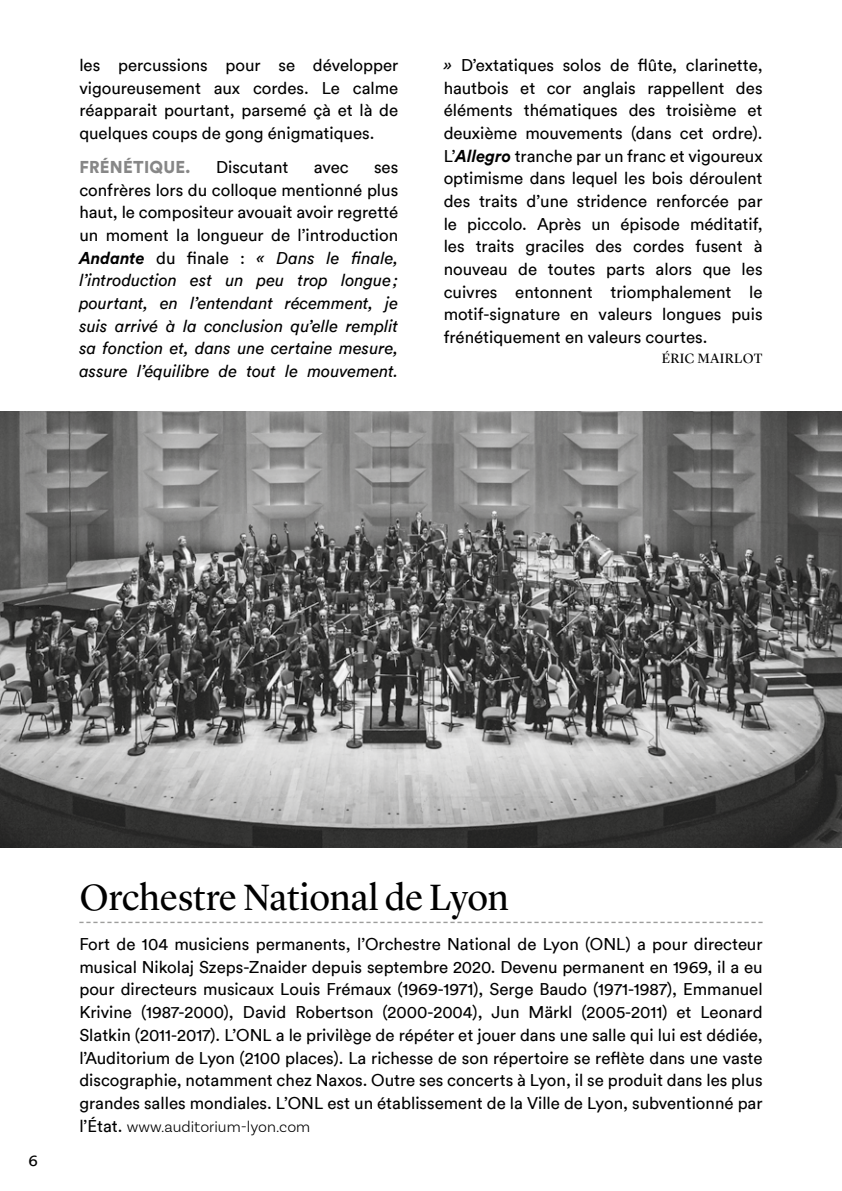
<style>
.page{position:relative;width:842px;height:1191px;background:#fff}
.page>*{position:absolute;margin:0;border:0;box-sizing:border-box;transform-origin:0 0}
.t1{font:38px "Lyon Display";letter-spacing:-.005em;color:#000}
.t2{font:17px/22.6px "Circular";color:#000;text-align:justify}
.t3{font:italic 17px/22.6px "Circular";color:#000;text-align:justify}
.t4{font:900 17px "Circular Std";letter-spacing:.01em;color:#878787}
.t5{font:300 16px "Basic Sans";color:#000}
.t6{font:16px "Circular";color:#000}
.t7{font:14px "Lyon Display";letter-spacing:.02em;color:#000}
.s1{font-style:normal}
.s2{font-family:"Circular Std";font-weight:700}
.s3{font-style:italic}
.s4{font-family:"Circular Std";font-weight:700;font-style:italic}
.s5{font-family:"Circular";font-weight:400;font-size:17px}
</style>
<div class="page">
<svg style="left:79px;top:921px;width:684px;height:2px"></svg>
<img style="left:0;top:411px;width:842px;height:437px">
<p class="t2" style="left:79px;top:53px;width:320px">les percussions pour se développer vigoureusement aux cordes. Le calme réapparait pourtant, parsemé çà et là de quelques coups de gong énigmatiques.</p>
<p class="t4" style="left:79px;top:156px;width:113px">FRÉNÉTIQUE.</p>
<p class="t2" style="left:216px;top:155px;width:74px">Discutant</p>
<p class="t2" style="left:314px;top:155px;width:37px">avec</p>
<p class="t3" style="left:79px;top:155px;width:320px;text-indent:295px"><span class="s1">ses confrères lors du colloque mentionné plus haut, le compositeur avouait avoir regretté un moment la longueur de l’introduction </span><span class="s2">Andante</span> <span class="s1">du finale :</span> « Dans le finale, l’introduction est un peu trop longue; pourtant, en l’entendant récemment, je suis arrivé à la conclusion qu’elle remplit sa fonction et, dans une certaine mesure, assure l’équilibre de tout le mouvement.</p>
<p class="t2" style="left:444px;top:53px;width:320px"><span class="s3">»</span> D’extatiques solos de flûte, clarinette, hautbois et cor anglais rappellent des éléments thématiques des troisième et deuxième mouvements (dans cet ordre).<br>L’<span class="s4">Allegro</span> tranche par un franc et vigoureux optimisme dans lequel les bois déroulent des traits d’une stridence renforcée par le piccolo. Après un épisode méditatif, les traits graciles des cordes fusent à nouveau de toutes parts alors que les cuivres entonnent triomphalement le motif-signature en valeurs longues puis frénétiquement en valeurs courtes.</p>
<p class="t7" style="left:662px;top:348px;width:102px">ÉRIC MAIRLOT</p>
<p class="t6" style="left:28px;top:1149px;width:11px">6</p>
<h1 class="t1" style="left:79px;top:869px;width:431px">Orchestre National de Lyon</h1>
<p class="t2" style="left:79px;top:932px;width:685px">Fort de 104 musiciens permanents, l’Orchestre National de Lyon (ONL) a pour directeur musical Nikolaj Szeps-Znaider depuis septembre 2020. Devenu permanent en 1969, il a eu pour directeurs musicaux Louis Frémaux (1969-1971), Serge Baudo (1971-1987), Emmanuel Krivine (1987-2000), David Robertson (2000-2004), Jun Märkl (2005-2011) et Leonard Slatkin (2011-2017). L’ONL a le privilège de répéter et jouer dans une salle qui lui est dédiée, l’Auditorium de Lyon (2100 places). La richesse de son répertoire se reflète dans une vaste discographie, notamment chez Naxos. Outre ses concerts à Lyon, il se produit dans les plus grandes salles mondiales. L’ONL est un établissement de la Ville de Lyon, subventionné par</p>
<p class="t5" style="left:79px;top:1116px;width:232px"><span class="s5">l’État.</span> www.auditorium-lyon.com</p>
</div>
